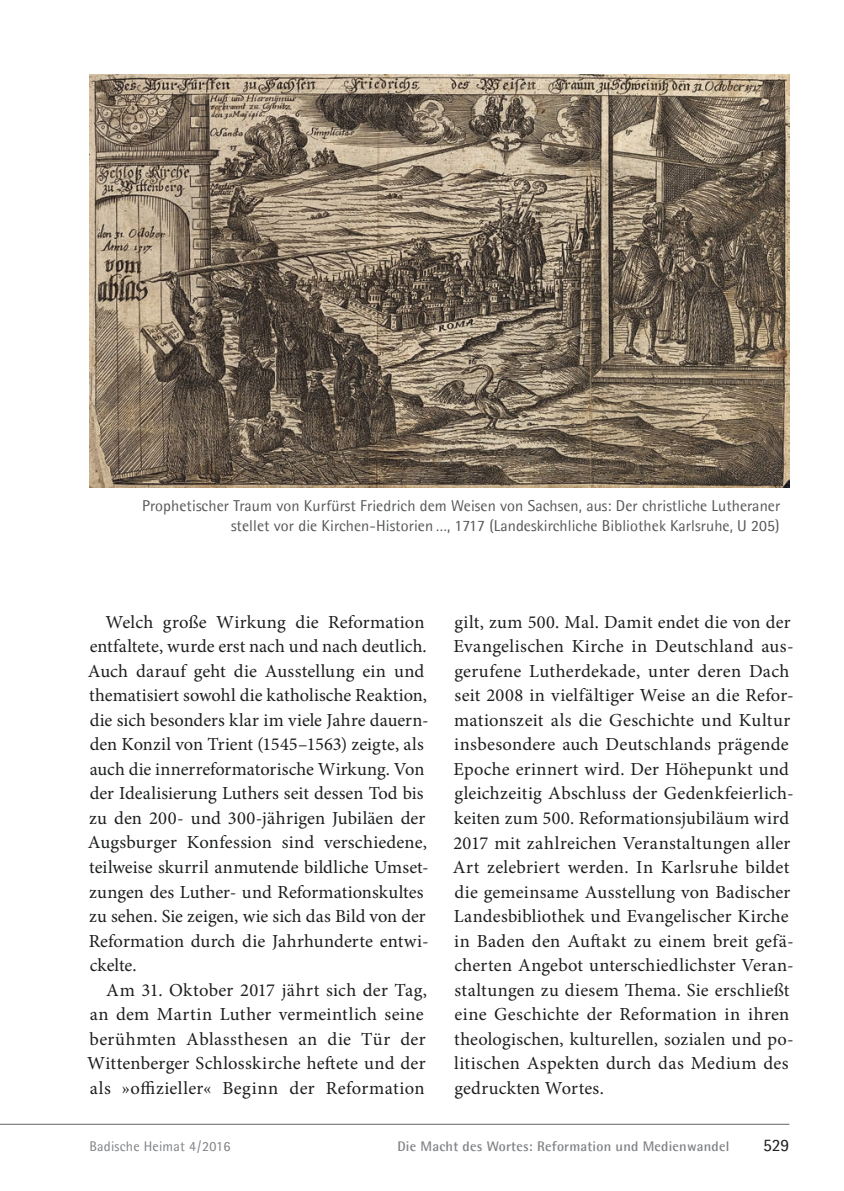
<style>
.page{position:relative;width:844px;height:1191px;background:#fff}
.page>*{position:absolute;margin:0;border:0;box-sizing:border-box;transform-origin:0 0}
.t1{font:18.38px/24.5px "Minion Pro";letter-spacing:.01em;color:#1d1e1f}
.t2{font:17.5px "Agfa Rotis Semisans";color:#1d1e1f}
.t3{font:15.75px/20.1px "Agfa Rotis Semisans";letter-spacing:.005em;color:#57585a;text-align:right}
.t4{font:700 14px "Agfa Rotis Semisans";letter-spacing:.015em;color:#808285}
.t5{font:14px "Agfa Rotis Semisans";letter-spacing:.015em;color:#808285}
</style>
<div class="page">
<hr style="left:0;top:1124px;width:789px;height:1px;background:#636366">
<img style="left:89px;top:74px;width:700px;height:413px">
<p class="t3" style="left:142px;top:495px;width:639px">Prophetischer Traum von Kurfürst Friedrich dem Weisen von Sachsen, aus: Der christliche Lutheraner stellet vor die Kirchen-Historien …, 1717 (Landeskirchliche Bibliothek Karlsruhe, U 205)</p>
<p class="t1" style="left:105px;top:611px;width:320px">Welch große Wirkung die Reformation</p>
<p class="t1" style="left:90px;top:636px;width:338px">entfaltete, wurde erst nach und nach deutlich.</p>
<p class="t1" style="left:88px;top:660px;width:338px">Auch darauf geht die Ausstellung ein und</p>
<p class="t1" style="left:89px;top:685px;width:339px">thematisiert sowohl die katholische Reaktion,</p>
<p class="t1" style="left:90px;top:709px;width:340px">die sich besonders klar im viele Jahre dauern-</p>
<p class="t1" style="left:90px;top:734px;width:335px">den Konzil von Trient (1545–1563) zeigte, als</p>
<p class="t1" style="left:90px;top:758px;width:336px">auch die innerreformatorische Wirkung. Von</p>
<p class="t1" style="left:90px;top:782px;width:335px">der Idealisierung Luthers seit dessen Tod bis</p>
<p class="t1" style="left:89px;top:807px;width:337px">zu den 200- und 300-jährigen Jubiläen der</p>
<p class="t1" style="left:88px;top:832px;width:341px">Augsburger Konfession sind verschiedene,</p>
<p class="t1" style="left:89px;top:856px;width:341px">teilweise skurril anmutende bildliche Umset-</p>
<p class="t1" style="left:89px;top:881px;width:336px">zungen des Luther- und Reformationskultes</p>
<p class="t1" style="left:89px;top:905px;width:338px">zu sehen. Sie zeigen, wie sich das Bild von der</p>
<p class="t1" style="left:89px;top:930px;width:341px">Reformation durch die Jahrhunderte entwi-</p>
<p class="t1" style="left:90px;top:954px;width:48px">ckelte.</p>
<p class="t1" style="left:106px;top:979px;width:322px">Am 31. Oktober 2017 jährt sich der Tag,</p>
<p class="t1" style="left:90px;top:1003px;width:335px">an dem Martin Luther vermeintlich seine</p>
<p class="t1" style="left:89px;top:1028px;width:337px">berühmten Ablassthesen an die Tür der</p>
<p class="t1" style="left:87px;top:1052px;width:340px">Wittenberger Schlosskirche heftete und der</p>
<p class="t1" style="left:90px;top:1077px;width:336px">als »offizieller« Beginn der Reformation</p>
<p class="t1" style="left:452px;top:611px;width:342px">gilt, zum 500. Mal. Damit endet die von der Evangelischen Kirche in Deutschland aus&shy;gerufene Lutherdekade, unter deren Dach seit 2008 in vielfältiger Weise an die Refor&shy;mationszeit als die Geschichte und Kultur insbesondere auch Deutschlands prägende Epoche erinnert wird. Der Höhepunkt und gleichzeitig Abschluss der Gedenkfeierlich&shy;keiten zum 500. Reformationsjubiläum wird 2017 mit zahlreichen Veranstaltungen aller Art zelebriert werden. In Karlsruhe bildet die gemeinsame Ausstellung von Badischer Landesbibliothek und Evangelischer Kirche in Baden den Auftakt zu einem breit gefä&shy;cherten Angebot unterschiedlichster Veran&shy;staltungen zu diesem Thema. Sie erschließt eine Geschichte der Reformation in ihren theologischen, kulturellen, sozialen und po&shy;litischen Aspekten durch das Medium des gedruckten Wortes.</p>
<p class="t5" style="left:89px;top:1137px;width:142px">Badische Heimat 4 / 2016</p>
<p class="t4" style="left:397px;top:1137px;width:333px">Die Macht des Wortes: Reformation und Medienwandel</p>
<p class="t2" style="left:762px;top:1134px;width:28px">529</p>
</div>
